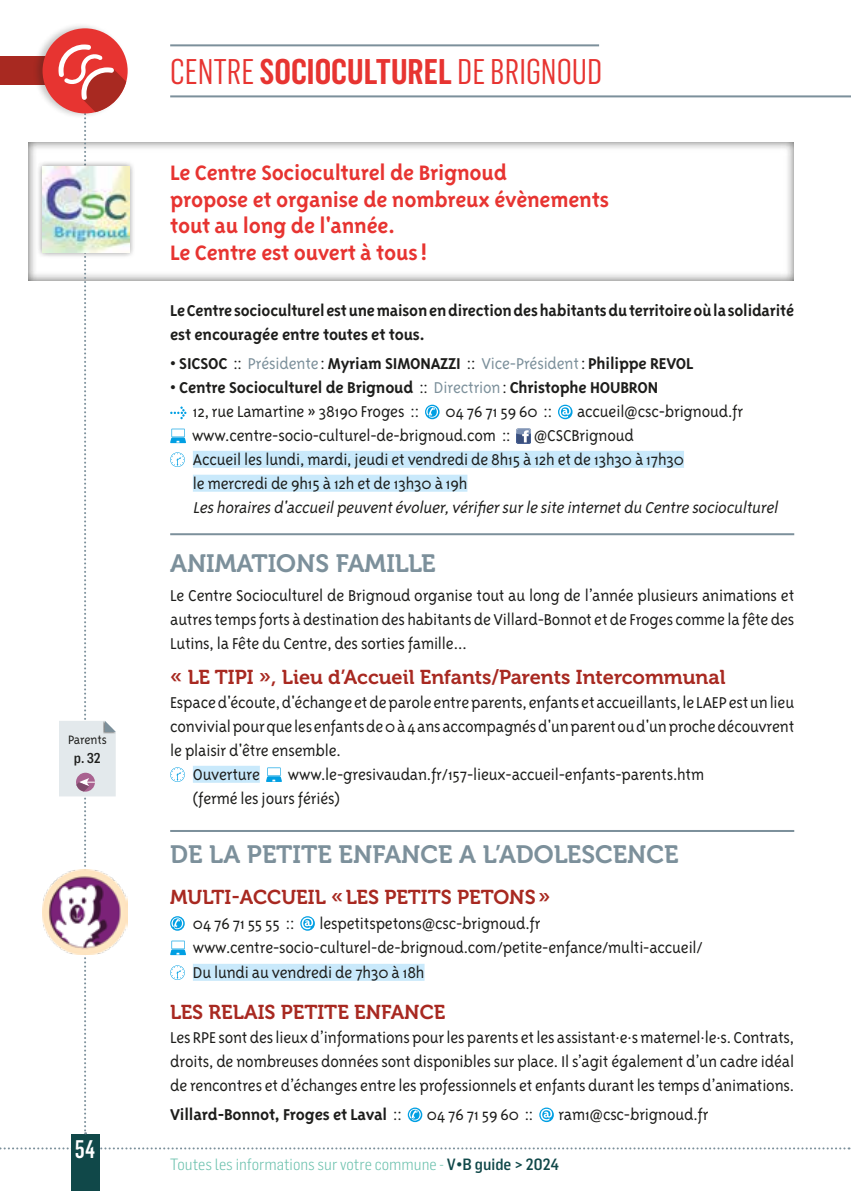
<style>
.page{position:relative;width:851px;height:1191px;background:#fff}
.page>*{position:absolute;margin:0;border:0;box-sizing:border-box;transform-origin:0 0}
.t1{font:35px "Flama Condensed";color:#e73431}
.t2{font:25px "Museo 700";color:#7c909b}
.t3{font:500 25px "Flama Condensed";color:#fff}
.t4{font:700 24px/26.6px "Triplex Sans OT";letter-spacing:-.01em;color:#e73431}
.t5{font:20px "Museo 700";color:#a82921}
.t6{font:300 18px/23.8px "Triplex Sans OT";letter-spacing:-.01em;color:#1d1d1b}
.t7{font:700 18px/24.4px "Triplex Sans OT";letter-spacing:-.01em;color:#1d1d1b}
.t8{font:italic 300 18px "Triplex Sans OT";color:#1d1d1b}
.t9{font:300 16px "Flama Semicondensed";color:#69c0ac}
.t10{font:300 14px "Triplex Sans OT";letter-spacing:-.01em;color:#1d1d1b}
.t11{font:500 14px "Flama Semicondensed";color:#1d1d1b}
.s1{font-weight:600}
.s2{font-weight:300}
.s3{font-weight:300;color:#7c909b}
.s4{font-weight:500;color:#104849}
</style>
<div class="page">
<svg style="left:0;top:1147px;width:849px;height:2px"></svg>
<div style="left:71px;top:1134px;width:28px;height:57px;background:#104849"></div>
<div style="left:28px;top:139px;width:768px;height:142px;background:#1d1d1b;opacity:.75"></div>
<div style="left:0;top:57px;width:84px;height:28px;background:#a82921"></div>
<hr style="left:170px;top:95px;width:680px;height:2px;background:#7c909b">
<hr style="left:170px;top:44px;width:429px;height:2px;background:#7c909b">
<div style="left:32px;top:22px;width:97px;height:97px;background:#1d1d1b;opacity:.25"></div>
<div style="left:43px;top:28px;width:85px;height:85px;background:#e73431;border-radius:50%"></div>
<div style="left:193px;top:451px;width:491px;height:17px;background:#c9e9fb"></div>
<div style="left:193px;top:475px;width:274px;height:17px;background:#c9e9fb"></div>
<div style="left:193px;top:765px;width:67px;height:18px;background:#c9e9fb"></div>
<div style="left:193px;top:963px;width:231px;height:17px;background:#c9e9fb"></div>
<svg style="left:170px;top:406px;width:16px;height:13px"></svg>
<svg style="left:425px;top:405px;width:14px;height:14px"></svg>
<svg style="left:426px;top:406px;width:12px;height:12px"></svg>
<svg style="left:558px;top:405px;width:14px;height:14px"></svg>
<svg style="left:559px;top:406px;width:11px;height:12px"></svg>
<svg style="left:170px;top:429px;width:16px;height:14px"></svg>
<svg style="left:516px;top:429px;width:14px;height:14px"></svg>
<svg style="left:170px;top:452px;width:15px;height:15px"></svg>
<hr style="left:170px;top:533px;width:624px;height:2px;background:#7c909b">
<svg style="left:170px;top:767px;width:15px;height:15px"></svg>
<svg style="left:266px;top:767px;width:16px;height:15px"></svg>
<hr style="left:170px;top:830px;width:624px;height:2px;background:#7c909b">
<svg style="left:170px;top:916px;width:15px;height:14px"></svg>
<svg style="left:171px;top:917px;width:12px;height:12px"></svg>
<svg style="left:300px;top:916px;width:15px;height:14px"></svg>
<svg style="left:301px;top:917px;width:12px;height:12px"></svg>
<svg style="left:170px;top:940px;width:16px;height:15px"></svg>
<svg style="left:170px;top:965px;width:15px;height:15px"></svg>
<svg style="left:407px;top:1107px;width:15px;height:15px"></svg>
<svg style="left:409px;top:1108px;width:12px;height:12px"></svg>
<svg style="left:539px;top:1107px;width:14px;height:15px"></svg>
<svg style="left:540px;top:1108px;width:12px;height:12px"></svg>
<svg style="left:58px;top:44px;width:68px;height:1090px"></svg>
<div style="left:36px;top:160px;width:99px;height:98px;background:#1d1d1b;opacity:.5"></div>
<img style="left:43px;top:166px;width:86px;height:87px">
<img style="left:43px;top:869px;width:85px;height:85px">
<p class="t10" style="left:68px;top:732px;width:40px">Parents</p>
<p class="t11" style="left:74px;top:749px;width:28px">p. 32</p>
<h2 class="t3" style="left:75px;top:1133px;width:22px">54</h2>
<h1 class="t1" style="left:170px;top:49px;width:433px">CENTRE <span class="s1">SOCIOCULTUREL</span> DE BRIGNOUD</h1>
<h3 class="t4" style="left:170px;top:159px;width:440px">Le Centre Socioculturel de Brignoud<br>propose et organise de nombreux évènements tout au long de l'année.<br>Le Centre est ouvert à tous!</h3>
<p class="t7" style="left:170px;top:298px;width:625px">Le Centre socioculturel est une maison en direction des habitants du territoire où la solidarité est encouragée entre toutes et tous.</p>
<p class="t7" style="left:170px;top:351px;width:524px">• SICSOC <span class="s2">::</span> <span class="s3">Présidente</span><span class="s2">:</span> Myriam SIMONAZZI <span class="s2">::</span> <span class="s3">Vice-Président</span><span class="s2">:</span> Philippe REVOL</p>
<p class="t7" style="left:193px;top:376px;width:466px;line-height:23.8px;text-indent:-23px">• Centre Socioculturel de Brignoud <span class="s2">::</span> <span class="s3">Directrion</span><span class="s2">:</span> Christophe HOUBRON<br><span class="s2">12, rue Lamartine » 38190 Froges ::</span></p>
<p class="t6" style="left:445px;top:400px;width:108px">04 76 71 59 60 ::</p>
<p class="t6" style="left:577px;top:400px;width:167px">accueil@csc-brignoud.fr</p>
<p class="t6" style="left:192px;top:424px;width:320px">www.centre-socio-culturel-de-brignoud.com ::</p>
<p class="t6" style="left:193px;top:424px;width:492px;text-indent:341px">@CSCBrignoud<br>Accueil les lundi, mardi, jeudi et vendredi de 8h15 à 12h et de 13h30 à 17h30 le mercredi de 9h15 à 12h et de 13h30 à 19h</p>
<p class="t8" style="left:193px;top:497px;width:589px">Leshorairesd'accueilpeuventévoluer,vérifiersurle site internetdu Centre socioculturel</p>
<h2 class="t2" style="left:170px;top:549px;width:267px">ANIMATIONS FAMILLE</h2>
<p class="t6" style="left:170px;top:584px;width:625px;text-align:justify">Le Centre Socioculturel de Brignoud organise tout au long de l’année plusieurs animations et autres temps forts à destination des habitants de Villard-Bonnot et de Froges comme la fête des Lutins, la Fête du Centre, des sorties famille…</p>
<p class="t5" style="left:170px;top:666px;width:556px">« LE TIPI », Lieu d’Accueil Enfants/Parents Intercommunal</p>
<p class="t6" style="left:170px;top:691px;width:625px">Espace d'écoute, d'échange et de parole entre parents, enfants et accueillants, le LAEP est un lieu</p>
<p class="t6" style="left:170px;top:714px;width:625px">convivial pour que les enfants de 0 à 4 ans accompagnés d'un parent ou d'un proche découvrent</p>
<p class="t6" style="left:170px;top:738px;width:172px">le plaisir d'être ensemble.</p>
<p class="t6" style="left:193px;top:762px;width:69px">Ouverture</p>
<p class="t6" style="left:193px;top:762px;width:513px;text-indent:95px">www.le-gresivaudan.fr/157-lieux-accueil-enfants-parents.htm (fermé les jours fériés)</p>
<h2 class="t2" style="left:170px;top:840px;width:510px">DE LA PETITE ENFANCE A L’ADOLESCENCE</h2>
<p class="t5" style="left:170px;top:886px;width:382px">MULTI-ACCUEIL «LES PETITS PETONS»</p>
<p class="t6" style="left:193px;top:911px;width:103px">04 76 71 55 55 ::</p>
<p class="t6" style="left:193px;top:911px;width:511px;line-height:24.6px;text-indent:127px">lespetitspetons@csc-brignoud.fr www.centre-socio-culturel-de-brignoud.com/petite-enfance/multi-accueil/<br>Du lundi au vendredi de 7h30 à 18h</p>
<p class="t5" style="left:170px;top:1000px;width:277px">LES RELAIS PETITE ENFANCE</p>
<p class="t6" style="left:170px;top:1025px;width:625px;text-align:justify">Les RPE sont des lieux d’informations pour les parents et les assistant.e.s maternel.le.s. Contrats, droits, de nombreuses données sont disponibles sur place. Il s’agit également d’un cadre idéal de rencontres et d’échanges entre les professionnels et enfants durant les temps d’animations.</p>
<p class="t7" style="left:170px;top:1102px;width:233px">Villard-Bonnot, Froges et Laval <span class="s2">::</span></p>
<p class="t6" style="left:427px;top:1102px;width:108px">04 76 71 59 60 ::</p>
<p class="t6" style="left:558px;top:1102px;width:151px">ram1@csc-brignoud.fr</p>
<p class="t9" style="left:170px;top:1154px;width:390px">Toutes les informations sur votre commune - <span class="s4">V•B guide &gt; 2024</span></p>
</div>
